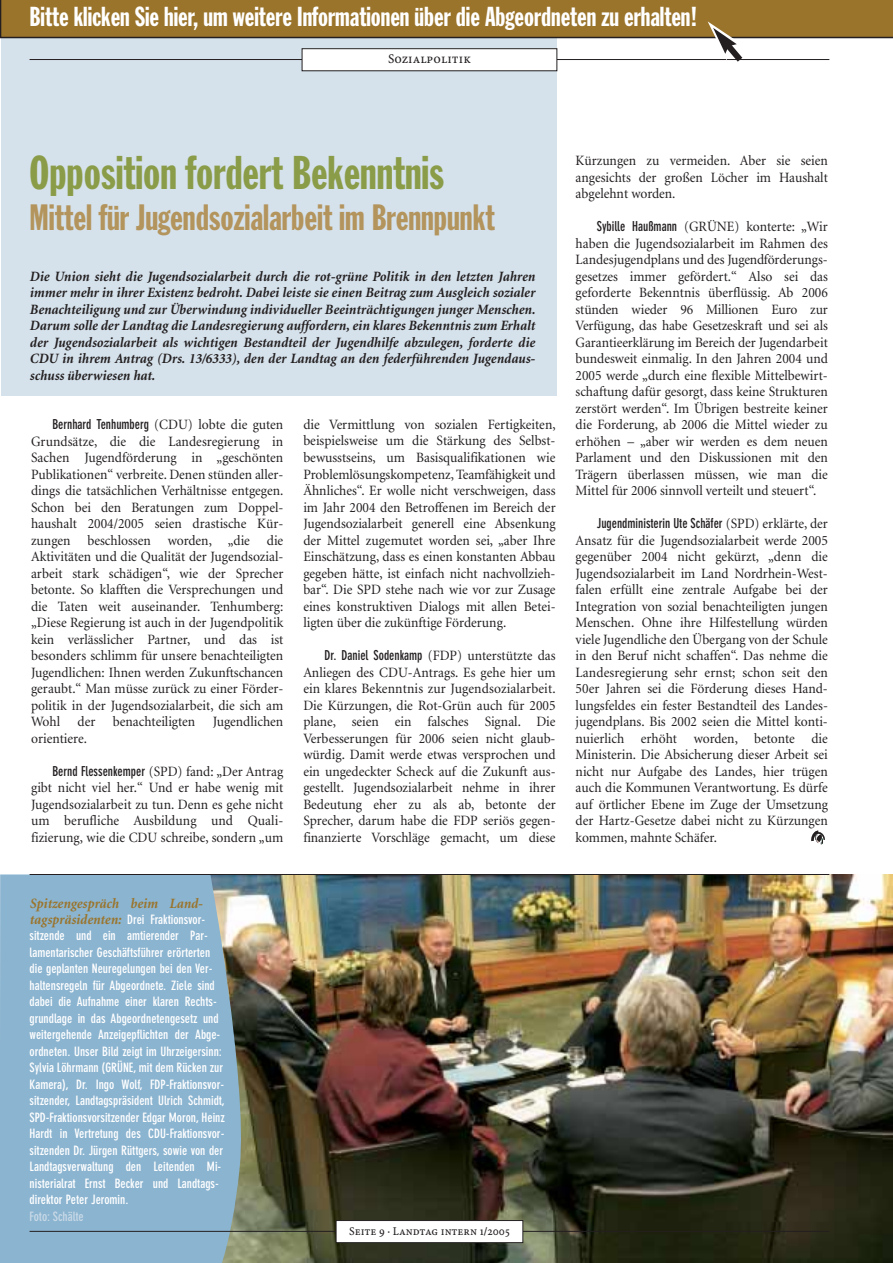
<style>
.page{position:relative;width:893px;height:1263px;background:#fff}
.page>*{position:absolute;margin:0;border:0;box-sizing:border-box;transform-origin:0 0}
.t1{font:46.5px "Franklin Gothic Extra Cond";color:#8a9c48}
.t2{font:36px "Franklin Gothic Extra Cond";color:#b3945c}
.t3{font:27px "Franklin Gothic Extra Cond";color:#fff}
.t4{font:14.25px/16.5px "Minion";color:#231f20;text-align:justify;scale:.95 1}
.t5{font:italic 700 14.25px/16.5px "Minion";color:#231f20;scale:.95 1}
.t6{font:italic 700 14.25px "Minion";color:#9a742b;scale:.95 1}
.t7{font:700 condensed 13.5px "DIN Neuzeit Grotesk";color:#231f20;scale:.95 1}
.t8{font:13.5px "WDR Minion Caps";color:#231f20}
.t9{font:700 condensed 12.75px/16.5px "DIN Neuzeit Grotesk";color:#fff}
.t10{font:700 condensed 12.75px "DIN Neuzeit Grotesk";color:#c8d9e7}
.t11{font:12px "WDR Minion Caps";color:#231f20}
.s1{font-family:"Minion";font-weight:400;font-stretch:normal;font-size:14.25px}
.s2{font-family:"DIN Neuzeit Grotesk";font-weight:700;font-stretch:condensed;font-size:13.5px}
.s3{font-family:"Minion";font-style:italic;font-stretch:normal;font-size:14.25px;color:#9a742b}
</style>
<div class="page">
<img style="left:248px;top:875px;width:644px;height:388px">
<div style="left:0;top:874px;width:248px;height:389px;background:#8bb4d0"></div>
<div style="left:1px;top:0;width:556px;height:396px;background:#d5e1eb"></div>
<svg style="left:811px;top:831px;width:13px;height:14px"></svg>
<div style="left:302px;top:49px;width:255px;height:22px;background:#fff"></div>
<hr style="left:30px;top:1231px;width:799px;height:1px;background:#231f20">
<div style="left:336px;top:1221px;width:187px;height:22px;background:#fff"></div>
<div style="left:336px;top:1220px;width:187px;height:23px;border:1px solid #231f20"></div>
<hr style="left:30px;top:874px;width:799px;height:1px;background:#231f20">
<svg style="left:0;top:0;width:892px;height:68px"></svg>
<h3 class="t3" style="left:30px;top:7px;width:669px">Bitte klicken Sie hier, um weitere Informationen über die Abgeordneten zu erhalten!</h3>
<p class="t8" style="left:388px;top:51px;width:84px">Sozialpolitik</p>
<h1 class="t1" style="left:30px;top:156px;width:416px">Opposition fordert Bekenntnis</h1>
<h2 class="t2" style="left:30px;top:205px;width:466px">Mittel für Jugendsozialarbeit im Brennpunkt</h2>
<p class="t5" style="left:30px;top:269px;width:533px">Die Union sieht die Jugendsozialarbeit durch die rot-grüne Politik in den letzten Jahren immer mehr in ihrer Existenz bedroht. Dabei leiste sie einen Beitrag zum Ausgleich sozialer Benachteiligung und zur Überwindung individueller Beeinträchtigungen junger Menschen.<br>Darum solle der Landtag die Landesregierung auffordern, ein klares Bekenntnis zum Erhalt der Jugendsozialarbeit als wichtigen Bestandteil der Jugendhilfe abzulegen, forderte die CDU in ihrem Antrag (Drs. 13/6333), den der Landtag an den federführenden Jugendaus&shy;schuss überwiesen hat.</p>
<p class="t7" style="left:52px;top:419px;width:245px">Bernhard Tenhumberg <span class="s1">(CDU) lobte die guten</span></p>
<p class="t4" style="left:31px;top:434px;width:267px">Grundsätze, die die Landesregierung in Sachen Jugendförderung in „geschönten Publikationen“ verbreite. Denen stünden aller&shy;dings die tatsächlichen Verhältnisse entgegen.<br>Schon bei den Beratungen zum Doppel&shy;haushalt 2004/2005 seien drastische Kür&shy;zungen beschlossen worden, „die die Aktivitäten und die Qualität der Jugendsozial&shy;arbeit stark schädigen“, wie der Sprecher betonte. So klafften die Versprechungen und die Taten weit auseinander. Tenhumberg: „Diese Regierung ist auch in der Jugendpolitik kein verlässlicher Partner, und das ist besonders schlimm für unsere benachteiligten Jugendlichen: Ihnen werden Zukunftschancen geraubt.“ Man müsse zurück zu einer Förder&shy;politik in der Jugendsozialarbeit, die sich am Wohl der benachteiligten Jugendlichen orientiere.</p>
<p class="t4" style="left:31px;top:764px;width:267px;text-indent:21px"><span class="s2">Bernd Flessenkemper</span> (SPD) fand: „Der Antrag gibt nicht viel her.“ Und er habe wenig mit Jugendsozialarbeit zu tun. Denn es gehe nicht um berufliche Ausbildung und Quali&shy;fizierung, wie die CDU schreibe, sondern „um</p>
<p class="t4" style="left:303px;top:417px;width:267px">die Vermittlung von sozialen Fertigkeiten, beispielsweise um die Stärkung des Selbst&shy;bewusstseins, um Basisqualifikationen wie Problemlösungskompetenz, Teamfähigkeit und Ähnliches“. Er wolle nicht verschweigen, dass im Jahr 2004 den Betroffenen im Bereich der Jugendsozialarbeit generell eine Absenkung der Mittel zugemutet worden sei, „aber Ihre Einschätzung, dass es einen konstanten Abbau gegeben hätte, ist einfach nicht nachvollzieh&shy;bar“. Die SPD stehe nach wie vor zur Zusage eines konstruktiven Dialogs mit allen Betei&shy;ligten über die zukünftige Förderung.</p>
<p class="t4" style="left:303px;top:648px;width:267px;text-indent:21px"><span class="s2">Dr. Daniel Sodenkamp</span> (FDP) unterstützte das Anliegen des CDU-Antrags. Es gehe hier um ein klares Bekenntnis zur Jugendsozialarbeit.<br>Die Kürzungen, die Rot-Grün auch für 2005 plane, seien ein falsches Signal. Die Verbesserungen für 2006 seien nicht glaub&shy;würdig. Damit werde etwas versprochen und ein ungedeckter Scheck auf die Zukunft aus&shy;gestellt. Jugendsozialarbeit nehme in ihrer Bedeutung eher zu als ab, betonte der Sprecher, darum habe die FDP seriös gegen&shy;finanzierte Vorschläge gemacht, um diese</p>
<p class="t4" style="left:575px;top:153px;width:267px">Kürzungen zu vermeiden. Aber sie seien angesichts der großen Löcher im Haushalt abgelehnt worden.</p>
<p class="t4" style="left:575px;top:219px;width:267px;text-indent:21px"><span class="s2">Sybille Haußmann</span> (GRÜNE) konterte: „Wir haben die Jugendsozialarbeit im Rahmen des Landesjugendplans und des Jugendförderungs&shy;gesetzes immer gefördert.“ Also sei das geforderte Bekenntnis überflüssig. Ab 2006 stünden wieder 96 Millionen Euro zur Verfügung, das habe Gesetzeskraft und sei als Garantieerklärung im Bereich der Jugendarbeit bundesweit einmalig. In den Jahren 2004 und 2005 werde „durch eine flexible Mittelbewirt&shy;schaftung dafür gesorgt, dass keine Strukturen zerstört werden“. Im Übrigen bestreite keiner die Forderung, ab 2006 die Mittel wieder zu erhöhen – „aber wir werden es dem neuen Parlament und den Diskussionen mit den Trägern überlassen müssen, wie man die Mittel für 2006 sinnvoll verteilt und steuert“.</p>
<p class="t7" style="left:597px;top:518px;width:244px">Jugendministerin Ute Schäfer <span class="s1">(SPD) erklärte, der</span></p>
<p class="t4" style="left:575px;top:533px;width:267px">Ansatz für die Jugendsozialarbeit werde 2005 gegenüber 2004 nicht gekürzt, „denn die Jugendsozialarbeit im Land Nordrhein-West&shy;falen erfüllt eine zentrale Aufgabe bei der Integration von sozial benachteiligten jungen Menschen. Ohne ihre Hilfestellung würden viele Jugendliche den Übergang von der Schule in den Beruf nicht schaffen“. Das nehme die Landesregierung sehr ernst; schon seit den 50er Jahren sei die Förderung dieses Hand&shy;lungsfeldes ein fester Bestandteil des Landes&shy;jugendplans. Bis 2002 seien die Mittel konti&shy;nuierlich erhöht worden, betonte die Ministerin. Die Absicherung dieser Arbeit sei nicht nur Aufgabe des Landes, hier trügen auch die Kommunen Verantwortung. Es dürfe auf örtlicher Ebene im Zuge der Umsetzung der Hartz-Gesetze dabei nicht zu Kürzungen kommen, mahnte Schäfer.</p>
<p class="t6" style="left:30px;top:897px;width:182px">Spitzengespräch beim Land-</p>
<p class="t9" style="left:30px;top:912px;width:197px"><span class="s3">tagspräsidenten:</span> Drei Fraktionsvor&shy;sitzende und ein amtierender Par&shy;lamentarischer Geschäftsführer erörterten die geplanten Neuregelungen bei den Ver&shy;haltensregeln für Abgeordnete. Ziele sind dabei die Aufnahme einer klaren Rechts&shy;grundlage in das Abgeordnetengesetz und weitergehende Anzeigepflichten der Abge&shy;ordneten. Unser Bild zeigt im Uhrzeigersinn:<br>Sylvia Löhrmann (GRÜNE, mit dem Rücken zur Kamera), Dr. Ingo Wolf, FDP-Fraktionsvor&shy;sitzender, Landtagspräsident Ulrich Schmidt, SPD-Fraktionsvorsitzender Edgar Moron, Heinz Hardt in Vertretung des CDU-Fraktionsvor&shy;sitzenden Dr. Jürgen Rüttgers, sowie von der Landtagsverwaltung den Leitenden Mi&shy;nisterialrat Ernst Becker und Landtags&shy;direktor Peter Jeromin.</p>
<p class="t10" style="left:30px;top:1212px;width:56px">Foto: Schälte</p>
<p class="t11" style="left:349px;top:1224px;width:162px">Seite 9 · Landtag intern 1/2005</p>
</div>
